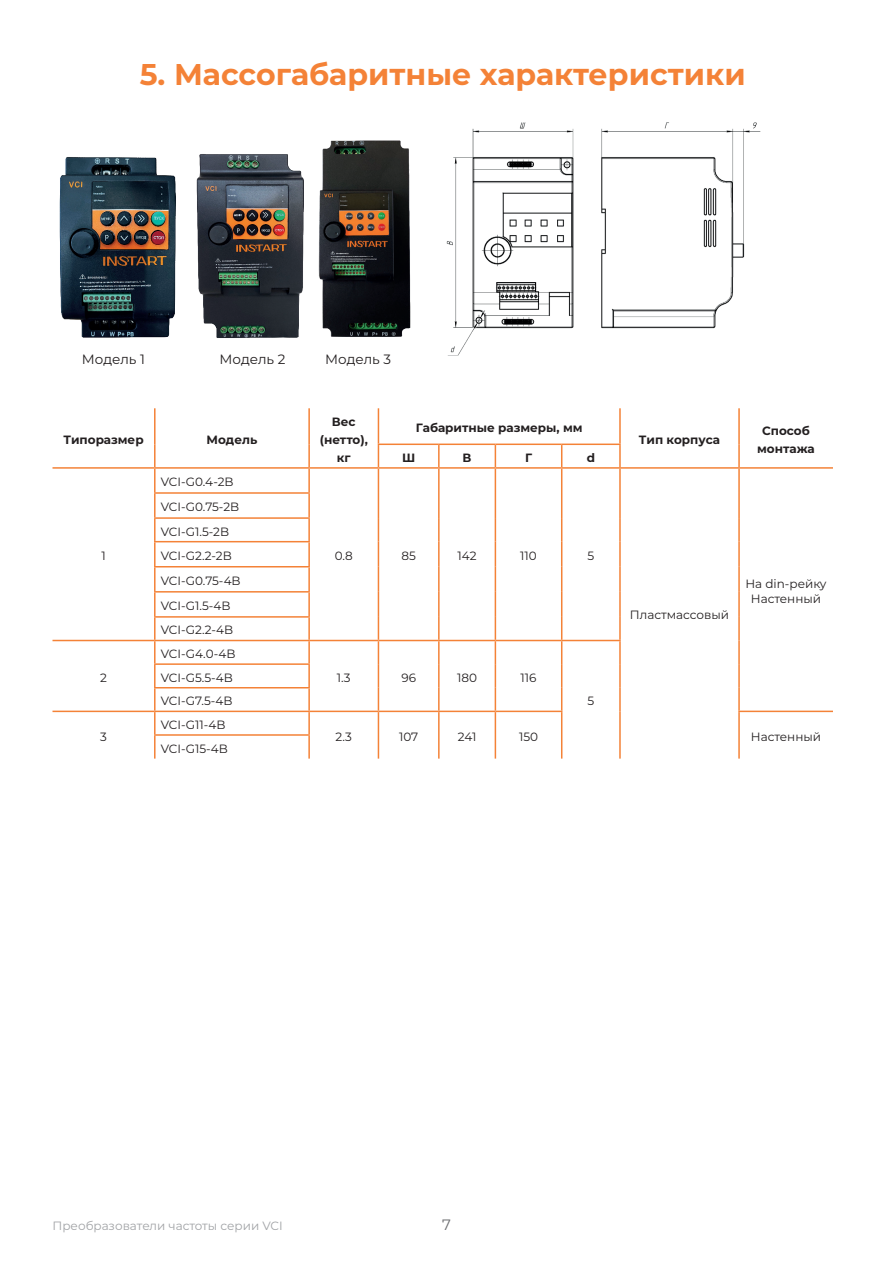
<style>
.page{position:relative;width:893px;height:1263px;background:#fff}
.page>*{position:absolute;margin:0;border:0;box-sizing:border-box;transform-origin:0 0}
.t1{font:700 30px "Montserrat";color:#f48237}
.t2{font:15px "Montserrat";color:#6c6d70}
.t3{font:13.5px "Montserrat";color:#231f20}
.t4{font:12px/24.6px "Montserrat";color:#231f20}
.t5{font:700 12px/18px "Montserrat";color:#231f20;text-align:center}
.t6{font:12px "Montserrat";color:#a1a3a6}
</style>
<div class="page">
<img style="left:380px;top:140px;width:31px;height:197px">
<img style="left:196px;top:140px;width:184px;height:198px">
<img style="left:59px;top:157px;width:117px;height:181px">
<img style="left:446px;top:122px;width:315px;height:234px">
<hr style="left:154px;top:408px;width:2px;height:36px;background:#f48237">
<hr style="left:308px;top:408px;width:2px;height:36px;background:#f48237">
<hr style="left:154px;top:444px;width:2px;height:23px;background:#f48237">
<hr style="left:308px;top:444px;width:2px;height:23px;background:#f48237">
<hr style="left:378px;top:408px;width:1px;height:35px;background:#f48237">
<hr style="left:619px;top:408px;width:2px;height:35px;background:#f48237">
<hr style="left:738px;top:408px;width:2px;height:36px;background:#f48237">
<hr style="left:738px;top:444px;width:2px;height:23px;background:#f48237">
<hr style="left:378px;top:443px;width:61px;height:2px;background:#f48237">
<hr style="left:439px;top:443px;width:56px;height:2px;background:#f48237">
<hr style="left:438px;top:445px;width:2px;height:22px;background:#f48237">
<hr style="left:495px;top:443px;width:67px;height:2px;background:#f48237">
<hr style="left:562px;top:443px;width:59px;height:2px;background:#f48237">
<hr style="left:619px;top:445px;width:2px;height:22px;background:#f48237">
<hr style="left:52px;top:467px;width:103px;height:2px;background:#f48237">
<hr style="left:155px;top:467px;width:154px;height:2px;background:#f48237">
<hr style="left:154px;top:469px;width:2px;height:23px;background:#f48237">
<hr style="left:309px;top:467px;width:69px;height:2px;background:#f48237">
<hr style="left:308px;top:469px;width:2px;height:23px;background:#f48237">
<hr style="left:378px;top:467px;width:61px;height:2px;background:#f48237">
<hr style="left:439px;top:467px;width:56px;height:2px;background:#f48237">
<hr style="left:438px;top:469px;width:2px;height:24px;background:#f48237">
<hr style="left:495px;top:467px;width:67px;height:2px;background:#f48237">
<hr style="left:562px;top:467px;width:58px;height:2px;background:#f48237">
<hr style="left:620px;top:467px;width:119px;height:2px;background:#f48237">
<hr style="left:438px;top:493px;width:2px;height:25px;background:#f48237">
<hr style="left:438px;top:518px;width:2px;height:24px;background:#f48237">
<hr style="left:438px;top:542px;width:2px;height:25px;background:#f48237">
<hr style="left:438px;top:567px;width:2px;height:25px;background:#f48237">
<hr style="left:438px;top:592px;width:2px;height:25px;background:#f48237">
<hr style="left:438px;top:617px;width:2px;height:23px;background:#f48237">
<hr style="left:619px;top:469px;width:2px;height:24px;background:#f48237">
<hr style="left:739px;top:467px;width:94px;height:2px;background:#f48237">
<hr style="left:738px;top:469px;width:2px;height:24px;background:#f48237">
<hr style="left:619px;top:493px;width:2px;height:25px;background:#f48237">
<hr style="left:738px;top:493px;width:2px;height:25px;background:#f48237">
<hr style="left:619px;top:518px;width:2px;height:24px;background:#f48237">
<hr style="left:738px;top:518px;width:2px;height:24px;background:#f48237">
<hr style="left:619px;top:542px;width:2px;height:25px;background:#f48237">
<hr style="left:738px;top:542px;width:2px;height:25px;background:#f48237">
<hr style="left:619px;top:567px;width:2px;height:25px;background:#f48237">
<hr style="left:738px;top:567px;width:2px;height:25px;background:#f48237">
<hr style="left:619px;top:592px;width:2px;height:25px;background:#f48237">
<hr style="left:738px;top:592px;width:2px;height:25px;background:#f48237">
<hr style="left:619px;top:617px;width:2px;height:23px;background:#f48237">
<hr style="left:738px;top:617px;width:2px;height:23px;background:#f48237">
<hr style="left:619px;top:641px;width:2px;height:23px;background:#f48237">
<hr style="left:738px;top:640px;width:2px;height:24px;background:#f48237">
<hr style="left:619px;top:664px;width:2px;height:24px;background:#f48237">
<hr style="left:738px;top:664px;width:2px;height:24px;background:#f48237">
<hr style="left:619px;top:688px;width:2px;height:23px;background:#f48237">
<hr style="left:738px;top:688px;width:2px;height:23px;background:#f48237">
<hr style="left:619px;top:711px;width:2px;height:24px;background:#f48237">
<hr style="left:738px;top:711px;width:95px;height:1px;background:#f48237">
<hr style="left:619px;top:735px;width:2px;height:24px;background:#f48237">
<hr style="left:154px;top:492px;width:156px;height:2px;background:#f48237">
<hr style="left:154px;top:494px;width:2px;height:23px;background:#f48237">
<hr style="left:308px;top:494px;width:2px;height:23px;background:#f48237">
<hr style="left:154px;top:517px;width:156px;height:2px;background:#f48237">
<hr style="left:154px;top:519px;width:2px;height:22px;background:#f48237">
<hr style="left:308px;top:519px;width:2px;height:22px;background:#f48237">
<hr style="left:154px;top:541px;width:156px;height:1px;background:#f48237">
<hr style="left:154px;top:542px;width:2px;height:24px;background:#f48237">
<hr style="left:308px;top:542px;width:2px;height:24px;background:#f48237">
<hr style="left:154px;top:566px;width:156px;height:1px;background:#f48237">
<hr style="left:154px;top:567px;width:2px;height:24px;background:#f48237">
<hr style="left:308px;top:567px;width:2px;height:24px;background:#f48237">
<hr style="left:154px;top:591px;width:156px;height:2px;background:#f48237">
<hr style="left:154px;top:593px;width:2px;height:23px;background:#f48237">
<hr style="left:308px;top:593px;width:2px;height:23px;background:#f48237">
<hr style="left:154px;top:616px;width:156px;height:2px;background:#f48237">
<hr style="left:154px;top:618px;width:2px;height:22px;background:#f48237">
<hr style="left:308px;top:618px;width:2px;height:22px;background:#f48237">
<hr style="left:52px;top:640px;width:103px;height:1px;background:#f48237">
<hr style="left:155px;top:640px;width:154px;height:1px;background:#f48237">
<hr style="left:154px;top:641px;width:2px;height:22px;background:#f48237">
<hr style="left:309px;top:640px;width:69px;height:1px;background:#f48237">
<hr style="left:308px;top:641px;width:2px;height:22px;background:#f48237">
<hr style="left:378px;top:640px;width:61px;height:1px;background:#f48237">
<hr style="left:439px;top:640px;width:56px;height:1px;background:#f48237">
<hr style="left:438px;top:641px;width:2px;height:23px;background:#f48237">
<hr style="left:495px;top:640px;width:67px;height:1px;background:#f48237">
<hr style="left:562px;top:640px;width:59px;height:1px;background:#f48237">
<hr style="left:438px;top:664px;width:2px;height:24px;background:#f48237">
<hr style="left:438px;top:688px;width:2px;height:23px;background:#f48237">
<hr style="left:154px;top:663px;width:156px;height:2px;background:#f48237">
<hr style="left:154px;top:665px;width:2px;height:22px;background:#f48237">
<hr style="left:308px;top:665px;width:2px;height:22px;background:#f48237">
<hr style="left:154px;top:687px;width:156px;height:1px;background:#f48237">
<hr style="left:154px;top:688px;width:2px;height:23px;background:#f48237">
<hr style="left:308px;top:688px;width:2px;height:23px;background:#f48237">
<hr style="left:52px;top:711px;width:103px;height:1px;background:#f48237">
<hr style="left:155px;top:711px;width:154px;height:1px;background:#f48237">
<hr style="left:154px;top:712px;width:2px;height:22px;background:#f48237">
<hr style="left:309px;top:711px;width:69px;height:1px;background:#f48237">
<hr style="left:308px;top:712px;width:2px;height:22px;background:#f48237">
<hr style="left:378px;top:711px;width:61px;height:1px;background:#f48237">
<hr style="left:439px;top:711px;width:56px;height:1px;background:#f48237">
<hr style="left:438px;top:712px;width:2px;height:23px;background:#f48237">
<hr style="left:495px;top:711px;width:67px;height:1px;background:#f48237">
<hr style="left:738px;top:712px;width:2px;height:23px;background:#f48237">
<svg style="left:378px;top:445px;width:1px;height:314px"></svg>
<hr style="left:438px;top:735px;width:2px;height:24px;background:#f48237">
<svg style="left:495px;top:445px;width:1px;height:314px"></svg>
<svg style="left:561px;top:445px;width:1px;height:314px"></svg>
<hr style="left:738px;top:735px;width:2px;height:24px;background:#f48237">
<hr style="left:154px;top:734px;width:156px;height:2px;background:#f48237">
<hr style="left:154px;top:736px;width:2px;height:23px;background:#f48237">
<hr style="left:308px;top:736px;width:2px;height:23px;background:#f48237">
<h1 class="t1" style="left:140px;top:53px;width:607px">5. Массогабаритные характеристики</h1>
<p class="t3" style="left:82px;top:350px;width:65px">Модель 1</p>
<p class="t3" style="left:220px;top:350px;width:67px">Модель 2</p>
<p class="t3" style="left:325px;top:350px;width:67px">Модель 3</p>
<p class="t5" style="left:64px;top:430px;width:82px">Типоразмер</p>
<p class="t5" style="left:207px;top:430px;width:52px">Модель</p>
<p class="t4" style="left:101px;top:543px;width:6px">1</p>
<p class="t4" style="left:100px;top:665px;width:8px">2</p>
<p class="t4" style="left:161px;top:469px;width:74px">VCI-G0.4-2B</p>
<p class="t4" style="left:161px;top:494px;width:81px">VCI-G0.75-2B<br>VCI-G1.5-2B<br>VCI-G2.2-2B<br>VCI-G0.75-4B<br>VCI-G1.5-4B<br>VCI-G2.2-4B</p>
<p class="t4" style="left:161px;top:641px;width:76px">VCI-G4.0-4B</p>
<p class="t4" style="left:161px;top:665px;width:74px;line-height:23.5px">VCI-G5.5-4B<br>VCI-G7.5-4B</p>
<p class="t4" style="left:161px;top:712px;width:66px">VCI-G11-4B</p>
<p class="t5" style="left:320px;top:412px;width:50px">Вес (нетто), кг</p>
<p class="t5" style="left:416px;top:418px;width:168px">Габаритные размеры, мм</p>
<p class="t5" style="left:402px;top:448px;width:15px">Ш</p>
<p class="t5" style="left:463px;top:448px;width:10px">В</p>
<p class="t5" style="left:525px;top:448px;width:9px">Г</p>
<p class="t5" style="left:587px;top:448px;width:10px">d</p>
<p class="t4" style="left:335px;top:543px;width:20px">0.8</p>
<p class="t4" style="left:401px;top:543px;width:16px">85</p>
<p class="t4" style="left:458px;top:543px;width:21px">142</p>
<p class="t4" style="left:520px;top:543px;width:18px">110</p>
<p class="t4" style="left:587px;top:543px;width:8px">5</p>
<p class="t4" style="left:337px;top:665px;width:15px">1.3</p>
<p class="t4" style="left:401px;top:665px;width:16px">96</p>
<p class="t4" style="left:457px;top:665px;width:21px">180</p>
<p class="t4" style="left:521px;top:665px;width:17px">116</p>
<p class="t4" style="left:587px;top:688px;width:8px">5</p>
<p class="t5" style="left:639px;top:430px;width:83px">Тип корпуса</p>
<p class="t5" style="left:757px;top:421px;width:59px">Способ монтажа</p>
<p class="t4" style="left:630px;top:602px;width:101px">Пластмассовый</p>
<p class="t4" style="left:745px;top:576px;width:83px;line-height:14.4px;text-align:center">На din-рейку<br>Настенный</p>
<p class="t4" style="left:100px;top:724px;width:8px">3</p>
<p class="t4" style="left:161px;top:736px;width:69px">VCI-G15-4B</p>
<p class="t4" style="left:336px;top:724px;width:18px">2.3</p>
<p class="t4" style="left:399px;top:724px;width:21px">107</p>
<p class="t4" style="left:458px;top:724px;width:20px">241</p>
<p class="t4" style="left:519px;top:724px;width:21px">150</p>
<p class="t4" style="left:751px;top:724px;width:72px">Настенный</p>
<p class="t6" style="left:52px;top:1217px;width:232px">Преобразователи частоты серии VCI</p>
<p class="t2" style="left:442px;top:1214px;width:10px">7</p>
</div>
